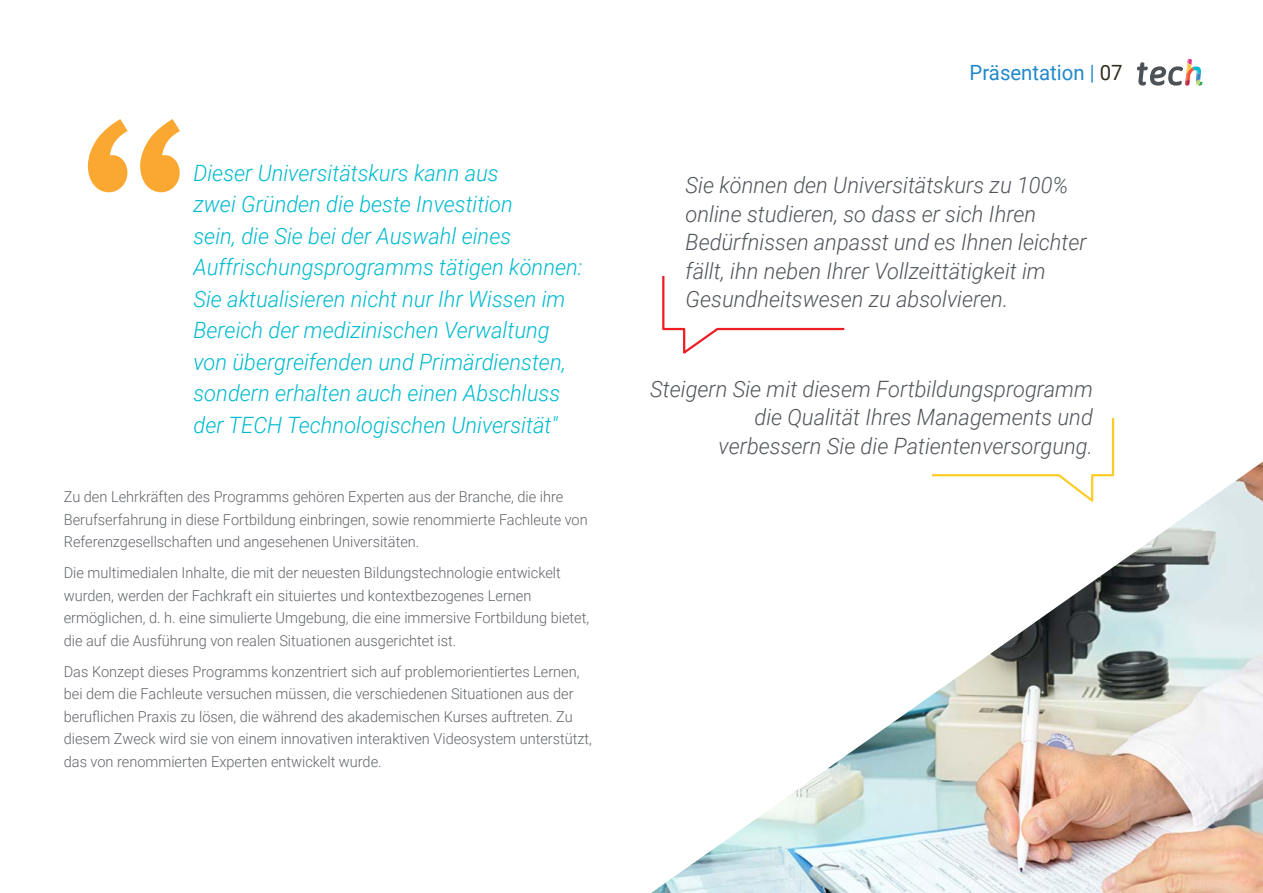
<style>
.page{position:relative;width:1263px;height:893px;background:#fff}
.page>*{position:absolute;margin:0;border:0;box-sizing:border-box;transform-origin:0 0}
.t1{font:italic 300 22.5px/31.5px "Roboto";color:#00bacf}
.t2{font:italic 300 22.5px/28.5px "Roboto";color:#52555b;text-align:right}
.t3{font:21px "Roboto";color:#2289ca}
.t4{font:300 15px/22.5px "Roboto";color:#61646a}
.s1{color:#312e20}
</style>
<div class="page">
<svg style="left:88px;top:119px;width:92px;height:73px"></svg>
<svg style="left:1111px;top:417px;width:4px;height:44px"></svg>
<svg style="left:662px;top:276px;width:183px;height:78px"></svg>
<svg style="left:1137px;top:59px;width:65px;height:27px"></svg>
<img style="left:651px;top:461px;width:612px;height:432px">
<p class="t1" style="left:193px;top:156px;width:390px">Dieser Universitätskurs kann aus<br>zwei Gründen die beste Investition<br>sein, die Sie bei der Auswahl eines Auffrischungsprogramms tätigen können:<br>Sie aktualisieren nicht nur Ihr Wissen im Bereich der medizinischen Verwaltung von übergreifenden und Primärdiensten, sondern erhalten auch einen Abschluss der TECH Technologischen Universität"</p>
<p class="t4" style="left:64px;top:485px;width:525px">Zu den Lehrkräften des Programms gehören Experten aus der Branche, die ihre<br>Berufserfahrung in diese Fortbildung einbringen, sowie renommierte Fachleute von<br>Referenzgesellschaften und angesehenen Universitäten.</p>
<p class="t4" style="left:64px;top:561px;width:527px">Die multimedialen Inhalte, die mit der neuesten Bildungstechnologie entwickelt wurden, werden der Fachkraft ein situiertes und kontextbezogenes Lernen ermöglichen, d. h. eine simulierte Umgebung, die eine immersive Fortbildung bietet, die auf die Ausführung von realen Situationen ausgerichtet ist.</p>
<p class="t4" style="left:64px;top:660px;width:530px">Das Konzept dieses Programms konzentriert sich auf problemorientiertes Lernen, bei dem die Fachleute versuchen müssen, die verschiedenen Situationen aus der beruflichen Praxis zu lösen, die während des akademischen Kurses auftreten. Zu diesem Zweck wird sie von einem innovativen interaktiven Videosystem unterstützt, das von renommierten Experten entwickelt wurde.</p>
<h2 class="t3" style="left:969px;top:57px;width:155px">Präsentation | <span class="s1">07</span></h2>
<h1 class="t2" style="left:686px;top:170px;width:403px;text-align:left">Sie können den Universitätskurs zu 100% online studieren, so dass er sich Ihren Bedürfnissen anpasst und es Ihnen leichter fällt, ihn neben Ihrer Vollzeittätigkeit im Gesundheitswesen zu absolvieren.</h1>
<h1 class="t2" style="left:650px;top:374px;width:444px">Steigern Sie mit diesem Fortbildungsprogramm die Qualität Ihres Managements und verbessern Sie die Patientenversorgung.</h1>
</div>
